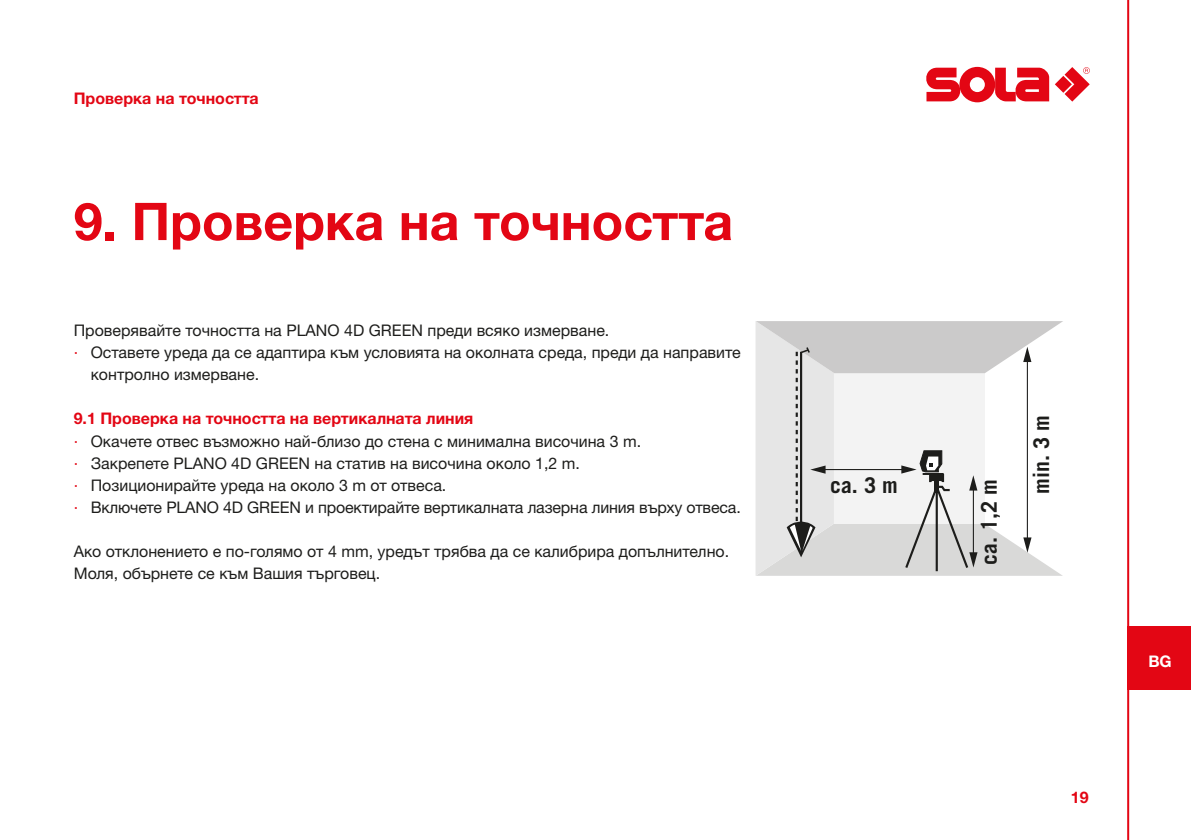
<style>
.page{position:relative;width:1191px;height:840px;background:#fff}
.page>*{position:absolute;margin:0;border:0;box-sizing:border-box;transform-origin:0 0}
.Headline_Groß{font:700 52px "Helvetica Neue LTW1 G";color:#e30614}
.t1{font:700 21.6px "Trade Gothic";color:#1d1d1b}
.Fließtext{font:16px/22px "Helvetica Neue LTW1 G";color:#1d1d1b}
._0_0_0_Headline{font:700 16px "Helvetica Neue LTW1 G";color:#e30614}
.t2{font:700 16px "Helvetica Neue LTW1 G";color:#fff}
.s1{color:#e30614}
</style>
<div class="page">
<svg style="left:926px;top:67px;width:163px;height:35px"></svg>
<hr style="left:1127px;top:0;width:2px;height:839px;background:#e30614">
<div style="left:1127px;top:625px;width:64px;height:64px;background:#e30614"></div>
<svg style="left:755px;top:321px;width:308px;height:254px"></svg>
<p class="_0_0_0_Headline" style="left:74px;top:88px;width:187px">Проверка на точността</p>
<p class="Headline_Groß" style="left:74px;top:189px;width:661px">9. Проверка на точността</p>
<p class="Fließtext" style="left:74px;top:319px;width:537px">Проверявайте точността на PLANO 4D GREEN преди всяко измерване.</p>
<p class="Fließtext" style="left:91px;top:341px;width:651px;text-indent:-17px"><span class="s1">∙</span> Оставете уреда да се адаптира към условията на околната среда, преди да направите контролно измерване.</p>
<p class="_0_0_0_Headline" style="left:74px;top:408px;width:401px">9.1 Проверка на точността на вертикалната линия</p>
<p class="Fließtext" style="left:74px;top:429px;width:569px"><span class="s1">∙</span> Окачете отвес възможно най-близо до стена с минимална височина 3 m.</p>
<p class="Fließtext" style="left:74px;top:451px;width:508px"><span class="s1">∙</span> Закрепете PLANO 4D GREEN на статив на височина около 1,2 m.</p>
<p class="Fließtext" style="left:74px;top:473px;width:374px"><span class="s1">∙</span> Позиционирайте уреда на около 3 m от отвеса.</p>
<p class="Fließtext" style="left:74px;top:495px;width:668px"><span class="s1">∙</span> Включете PLANO 4D GREEN и проектирайте вертикалната лазерна линия върху отвеса.</p>
<p class="Fließtext" style="left:74px;top:539px;width:657px">Ако отклонението е по-голямо от 4 mm, уредът трябва да се калибрира допълнително.<br>Моля, обърнете се към Вашия търговец.</p>
<p class="t1" style="left:830px;top:472px;width:69px">ca. 3 m</p>
<p class="t1" style="left:976px;top:564px;width:87px;rotate:-90deg">ca. 1,2 m</p>
<p class="t1" style="left:1028px;top:493px;width:80px;rotate:-90deg">min. 3 m</p>
<p class="_0_0_0_Headline" style="left:1070px;top:786px;width:19px">19</p>
<p class="t2" style="left:1148px;top:650px;width:25px">BG</p>
</div>
